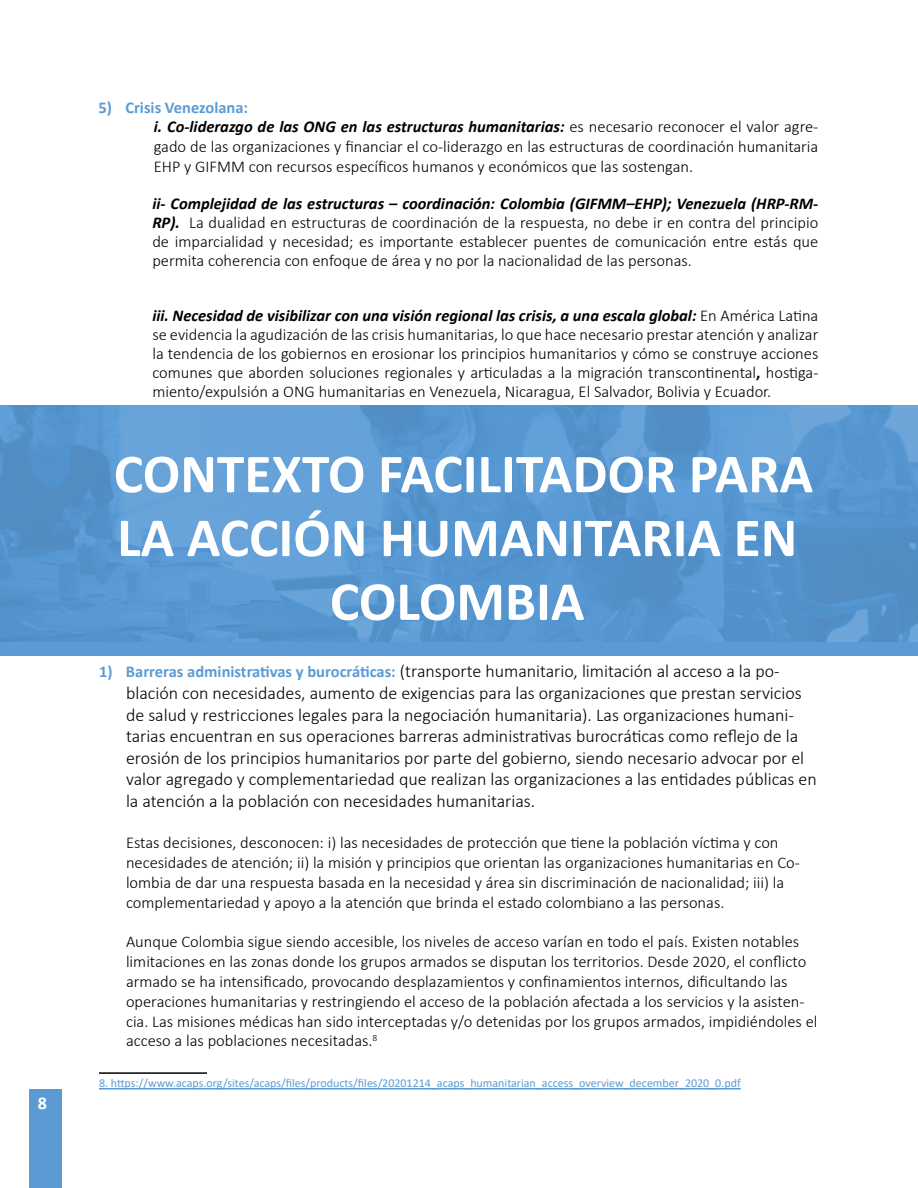
<style>
.page{position:relative;width:918px;height:1188px;background:#fff}
.page>*{position:absolute;margin:0;border:0;box-sizing:border-box;transform-origin:0 0}
.t1{font:700 55.5px/63.9px "Calibri";color:#fff;text-align:center}
.t2{font:300 18px/21.6px "Calibri";color:#000}
.t3{font:700 18px "Calibri";color:#fff}
.t4{font:300 16.5px/19.8px "Calibri";color:#000}
.t5{font:12px "Calibri";color:#5b9bd5}
.s1{font-weight:700;color:#5b9bd5}
.s2{font-weight:700;font-style:italic}
.s3{font-weight:700}
.s4{font-weight:700;font-size:16.5px;color:#5b9bd5}
</style>
<div class="page">
<div style="left:29px;top:1089px;width:32px;height:99px;background:#5b9bd5"></div>
<svg style="left:0;top:406px;width:918px;height:250px;background:#5998d1"></svg>
<hr style="left:99px;top:1072px;width:108px;height:2px;background:#000">
<hr style="left:99px;top:1088px;width:642px;height:1px;background:#0563c1">
<p class="t3" style="left:38px;top:1090px;width:11px">8</p>
<p class="t4" style="left:154px;top:97px;width:666px;text-indent:-55px"><span class="s1">5) Crisis Venezolana:<br></span><span class="s2">i. Co-liderazgo de las ONG en las estructuras humanitarias:</span> es necesario reconocer el valor agre&shy;gado de las organizaciones y financiar el co-liderazgo en las estructuras de coordinación humanitaria EHP y GIFMM con recursos específicos humanos y económicos que las sostengan.</p>
<p class="t4" style="left:152px;top:194px;width:668px;line-height:19px;text-align:justify"><span class="s2">ii- Complejidad de las estructuras – coordinación: Colombia (GIFMM–EHP); Venezuela (HRP-RM-RP).</span> La dualidad en estructuras de coordinación de la respuesta, no debe ir en contra del principio de imparcialidad y necesidad; es importante establecer puentes de comunicación entre estás que permita coherencia con enfoque de área y no por la nacionalidad de las personas.</p>
<p class="t4" style="left:152px;top:306px;width:668px;line-height:18.9px;text-align:justify"><span class="s2">iii. Necesidad de visibilizar con una visión regional las crisis, a una escala global:</span> En América Latina se evidencia la agudización de las crisis humanitarias, lo que hace necesario prestar atención y analizar la tendencia de los gobiernos en erosionar los principios humanitarios y cómo se construye acciones comunes que aborden soluciones regionales y articuladas a la migración transcontinental<span class="s3">,</span> hostiga&shy;miento/expulsión a ONG humanitarias en Venezuela, Nicaragua, El Salvador, Bolivia y Ecuador.</p>
<h1 class="t1" style="left:114px;top:440px;width:701px">CONTEXTO FACILITADOR PARA<br>LA ACCIÓN HUMANITARIA EN<br>COLOMBIA</h1>
<p class="t2" style="left:126px;top:660px;width:692px;text-indent:-27px"><span class="s4">1) Barreras administrativas y burocráticas:</span> (transporte humanitario, limitación al acceso a la po&shy;blación con necesidades, aumento de exigencias para las organizaciones que prestan servicios de salud y restricciones legales para la negociación humanitaria). Las organizaciones humani&shy;tarias encuentran en sus operaciones barreras administrativas burocráticas como reflejo de la erosión de los principios humanitarios por parte del gobierno, siendo necesario advocar por el valor agregado y complementariedad que realizan las organizaciones a las entidades públicas en la atención a la población con necesidades humanitarias.</p>
<p class="t4" style="left:126px;top:833px;width:675px">Estas decisiones, desconocen: i) las necesidades de protección que tiene la población víctima y con necesidades de atención; ii) la misión y principios que orientan las organizaciones humanitarias en Co&shy;lombia de dar una respuesta basada en la necesidad y área sin discriminación de nacionalidad; iii) la complementariedad y apoyo a la atención que brinda el estado colombiano a las personas.</p>
<p class="t4" style="left:126px;top:932px;width:693px">Aunque Colombia sigue siendo accesible, los niveles de acceso varían en todo el país. Existen notables limitaciones en las zonas donde los grupos armados se disputan los territorios. Desde 2020, el conflicto armado se ha intensificado, provocando desplazamientos y confinamientos internos, dificultando las operaciones humanitarias y restringiendo el acceso de la población afectada a los servicios y la asisten&shy;cia. Las misiones médicas han sido interceptadas y/o detenidas por los grupos armados, impidiéndoles el acceso a las poblaciones necesitadas.<sup>8</sup></p>
<p class="t5" style="left:99px;top:1075px;width:643px">8. https://www.acaps.org/sites/acaps/files/products/files/20201214_acaps_humanitarian_access_overview_december_2020_0.pdf</p>
</div>
